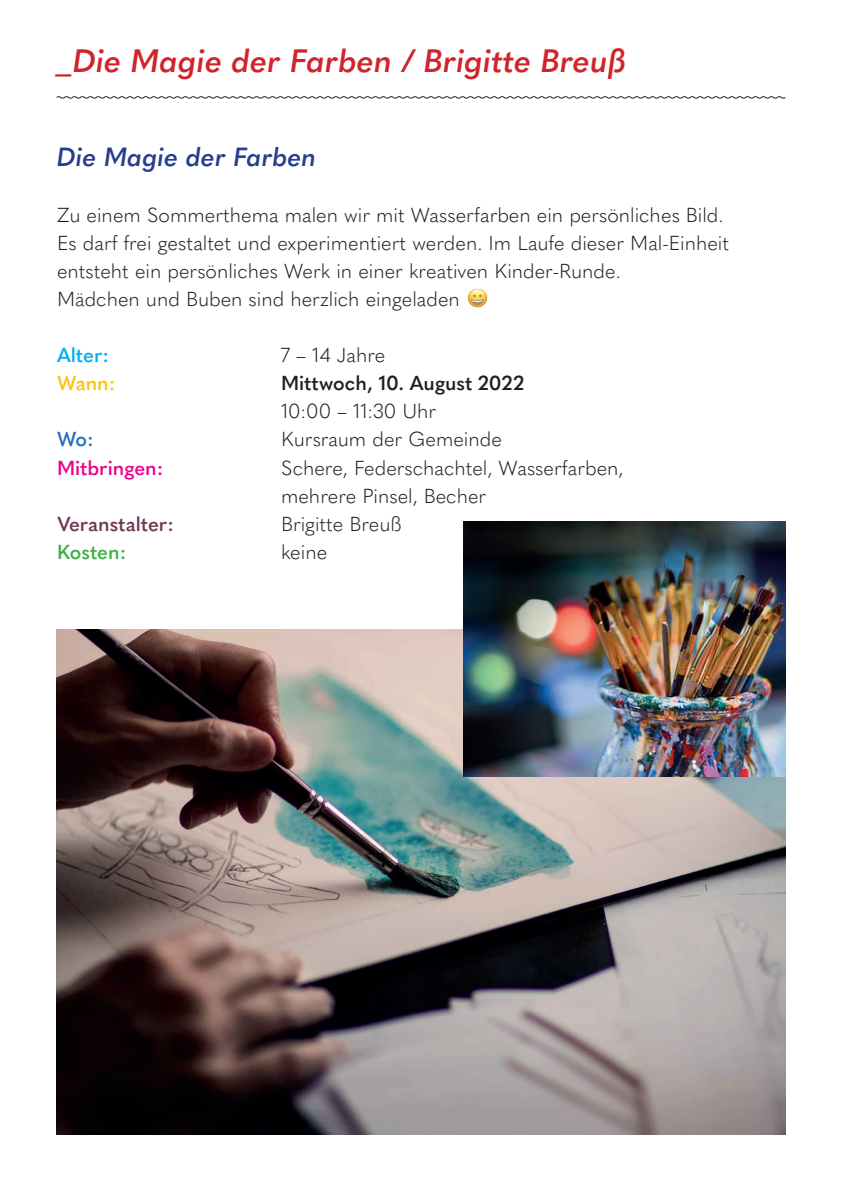
<style>
.page{position:relative;width:842px;height:1191px;background:#fff}
.page>*{position:absolute;margin:0;border:0;box-sizing:border-box;transform-origin:0 0}
.t1{font:italic 600 32px "Quasimoda";color:#d1232a}
.t2{font:italic 600 26px "Quasimoda";color:#253f8e}
.t3{font:300 20px/28px "Quasimoda";color:#231f20}
.t4{font:600 20px "Quasimoda";color:#231f20}
.t5{font:600 20px "Quasimoda";color:#703755}
.t6{font:600 20px "Quasimoda";color:#ed028c}
.t7{font:600 20px "Quasimoda";color:#40ae49}
.t8{font:600 20px "Quasimoda";color:#00aeef}
.t9{font:600 20px "Quasimoda";color:#fec210}
.t10{font:600 20px "Quasimoda";color:#2771b9}
</style>
<div class="page">
<svg style="left:56px;top:96px;width:730px;height:3px"></svg>
<img style="left:57px;top:629px;width:728px;height:505px">
<img style="left:463px;top:521px;width:322px;height:256px">
<h1 class="t1" style="left:57px;top:36px;width:571px">_Die Magie der Farben / Brigitte Breuß</h1>
<h2 class="t2" style="left:57px;top:137px;width:261px">Die Magie der Farben</h2>
<p class="t3" style="left:57px;top:200px;width:674px">Zu einem Sommerthema malen wir mit Wasserfarben ein persönliches Bild.<br>Es darf frei gestaltet und experimentiert werden. Im Laufe dieser Mal-Einheit entsteht ein persönliches Werk in einer kreativen Kinder-Runde.<br>Mädchen und Buben sind herzlich eingeladen</p>
<p class="t8" style="left:57px;top:340px;width:54px">Alter:</p>
<p class="t3" style="left:281px;top:340px;width:106px">7 – 14 Jahre</p>
<p class="t9" style="left:57px;top:368px;width:60px">Wann:</p>
<p class="t4" style="left:281px;top:368px;width:245px">Mittwoch, 10. August 2022</p>
<p class="t3" style="left:281px;top:396px;width:157px">10:00 – 11:30 Uhr</p>
<p class="t10" style="left:57px;top:424px;width:38px">Wo:</p>
<p class="t3" style="left:281px;top:424px;width:222px">Kursraum der Gemeinde</p>
<p class="t6" style="left:57px;top:452px;width:108px">Mitbringen:</p>
<p class="t3" style="left:281px;top:452px;width:344px">Schere, Federschachtel, Wasserfarben, mehrere Pinsel, Becher</p>
<p class="t5" style="left:57px;top:508px;width:118px">Veranstalter:</p>
<p class="t3" style="left:281px;top:508px;width:122px">Brigitte Breuß</p>
<p class="t7" style="left:57px;top:536px;width:71px">Kosten:</p>
<p class="t3" style="left:281px;top:536px;width:48px">keine</p>
</div>
